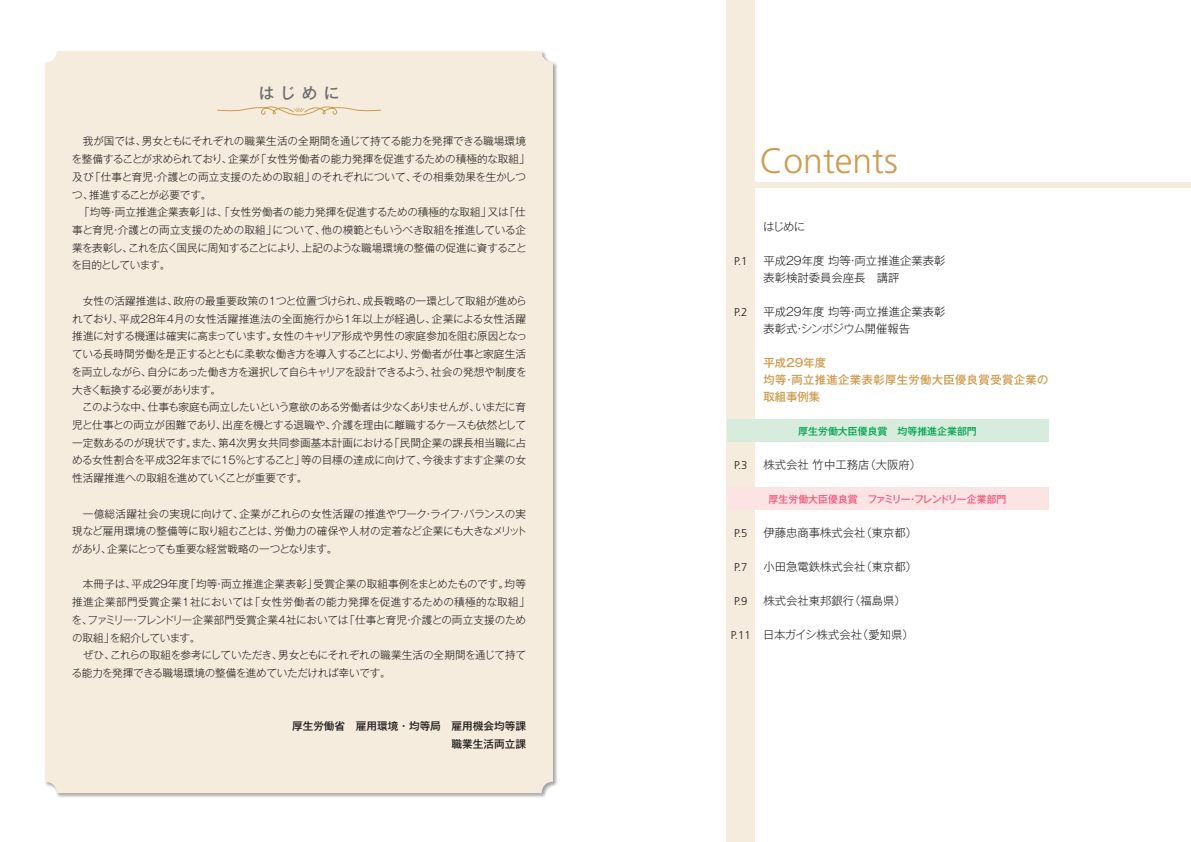
<style>
.page{position:relative;width:1191px;height:842px;background:#fff}
.page>*{position:absolute;margin:0;border:0;box-sizing:border-box;transform-origin:0 0}
.t1{font:300 35.4px "Frutiger";color:#ce9c50}
.t2{font:500 15.6px "Gothic MB101 Pro";color:#6c6d70}
.t3{font:300 11.3px/17px "Gothic MB101 Pro";color:#231f20}
.t4{font:500 11.3px/17px "Gothic MB101 Pro";letter-spacing:.03em;color:#ce9c50}
.t5{font:300 11.3px "Frutiger";color:#231f20}
.t6{font:300 10.6px/17.7px "Gothic MB101 Pro";letter-spacing:-.02em;color:#231f20;text-align:justify}
.t7{font:300 10.6px/17.7px "Gothic MB101 Pro";letter-spacing:.005em;color:#231f20}
.t8{font:500 10.6px/17.7px "Gothic MB101 Pro";color:#231f20;text-align:right}
.t9{font:500 9.9px "Gothic MB101 Pro";color:#f0597c}
.t10{font:500 9.9px "Gothic MB101 Pro";color:#00a54f}
</style>
<div class="page">
<div style="left:726px;top:0;width:29px;height:842px;background:#f6ecdd"></div>
<div style="left:726px;top:182px;width:465px;height:6px;background:#f6ecdd"></div>
<div style="left:726px;top:420px;width:322px;height:22px;background:#d8ecdd"></div>
<div style="left:726px;top:488px;width:322px;height:22px;background:#fce4e5"></div>
<div style="left:45px;top:51px;width:508px;height:742px;background:#f6ecdd;border-radius:11px"></div>
<svg style="left:217px;top:106px;width:164px;height:10px"></svg>
<h2 class="t2" style="left:259px;top:80px;width:82px">はじめに</h2>
<p class="t6" style="left:72px;top:131px;width:460px;text-align:left;text-indent:11px">我が国では、男女ともにそれぞれの職業生活の全期間を通じて持てる能力を発揮できる職場環境を整備することが求められており、企業が「女性労働者の能力発揮を促進するための積極的な取組」及び「仕事と育児・介護との両立支援のための取組」のそれぞれについて、その相乗効果を生かしつつ、推進することが必要です。</p>
<p class="t6" style="left:72px;top:202px;width:457px;text-indent:8px">「均等・両立推進企業表彰」は、「女性労働者の能力発揮を促進するための積極的な取組」又は「仕事と育児・介護との両立支援のための取組」について、他の模範ともいうべき取組を推進している企業を表彰し、これを広く国民に周知することにより、上記のような職場環境の整備の促進に資することを目的としています。</p>
<p class="t6" style="left:72px;top:291px;width:457px;text-indent:11px">女性の活躍推進は、政府の最重要政策の１つと位置づけられ、成長戦略の一環として取組が進められており、平成28年４月の女性活躍推進法の全面施行から１年以上が経過し、企業による女性活躍推進に対する機運は確実に高まっています。女性のキャリア形成や男性の家庭参加を阻む原因となっている長時間労働を是正するとともに柔軟な働き方を導入することにより、労働者が仕事と家庭生活を両立しながら、自分にあった働き方を選択して自らキャリアを設計できるよう、社会の発想や制度を大きく転換する必要があります。</p>
<p class="t6" style="left:72px;top:397px;width:455px;text-indent:10px">このような中、仕事も家庭も両立したいという意欲のある労働者は少なくありませんが、いまだに育児と仕事との両立が困難であり、出産を機とする退職や、介護を理由に離職するケースも依然として一定数あるのが現状です。また、第４次男女共同参画基本計画における「民間企業の課長相当職に占める女性割合を平成32年までに15%とすること」等の目標の達成に向けて、今後ますます企業の女性活躍推進への取組を進めていくことが重要です。</p>
<p class="t6" style="left:72px;top:503px;width:456px;text-indent:11px">一億総活躍社会の実現に向けて、企業がこれらの女性活躍の推進やワーク・ライフ・バランスの実現など雇用環境の整備等に取り組むことは、労働力の確保や人材の定着など企業にも大きなメリットがあり、企業にとっても重要な経営戦略の一つとなります。</p>
<p class="t7" style="left:72px;top:574px;width:460px;text-indent:11px">本冊子は、平成29年度「均等・両立推進企業表彰」受賞企業の取組事例をまとめたものです。均等推進企業部門受賞企業１社においては「女性労働者の能力発揮を促進するための積極的な取組」を、ファミリー・フレンドリー企業部門受賞企業４社においては「仕事と育児・介護との両立支援のための取組」を紹介しています。</p>
<p class="t6" style="left:72px;top:645px;width:456px;text-indent:11px">ぜひ、これらの取組を参考にしていただき、男女ともにそれぞれの職業生活の全期間を通じて持てる能力を発揮できる職場環境の整備を進めていただければ幸いです。</p>
<p class="t8" style="left:292px;top:716px;width:235px">厚生労働省　雇用環境・均等局　雇用機会均等課職業生活両立課</p>
<h1 class="t1" style="left:760px;top:141px;width:139px">Contents</h1>
<p class="t5" style="left:734px;top:254px;width:15px">P.1</p>
<p class="t5" style="left:734px;top:305px;width:15px">P.2</p>
<p class="t5" style="left:734px;top:459px;width:15px">P.3</p>
<p class="t5" style="left:734px;top:527px;width:15px">P.5</p>
<p class="t5" style="left:734px;top:561px;width:15px">P.7</p>
<p class="t5" style="left:734px;top:595px;width:15px">P.9</p>
<p class="t5" style="left:731px;top:629px;width:21px">P.11</p>
<p class="t3" style="left:763px;top:217px;width:44px">はじめに</p>
<p class="t3" style="left:763px;top:251px;width:183px">平成29年度 均等・両立推進企業表彰表彰検討委員会座長　講評</p>
<p class="t3" style="left:763px;top:302px;width:183px">平成29年度 均等・両立推進企業表彰表彰式・シンポジウム開催報告</p>
<p class="t4" style="left:763px;top:353px;width:286px">平成29年度<br>均等・両立推進企業表彰厚生労働大臣優良賞受賞企業の取組事例集</p>
<p class="t10" style="left:798px;top:423px;width:180px">厚生労働大臣優良賞　均等推進企業部門</p>
<p class="t3" style="left:763px;top:455px;width:159px">株式会社 竹中工務店（大阪府）</p>
<p class="t9" style="left:768px;top:491px;width:239px">厚生労働大臣優良賞　ファミリー・フレンドリー企業部門</p>
<p class="t3" style="left:763px;top:523px;width:155px">伊藤忠商事株式会社（東京都）</p>
<p class="t3" style="left:763px;top:557px;width:155px">小田急電鉄株式会社（東京都）</p>
<p class="t3" style="left:763px;top:591px;width:144px">株式会社東邦銀行（福島県）</p>
<p class="t3" style="left:763px;top:625px;width:152px">日本ガイシ株式会社（愛知県）</p>
</div>
